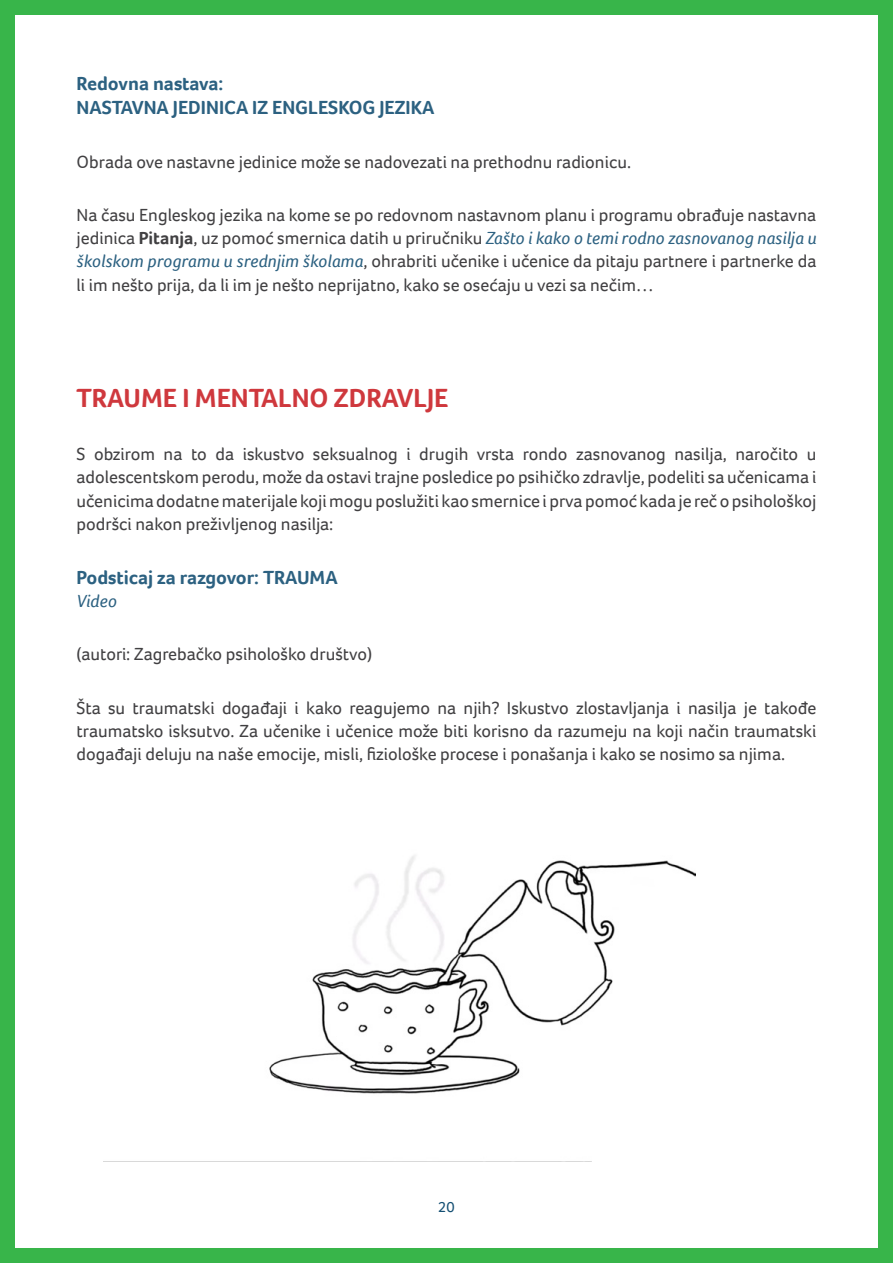
<style>
.page{position:relative;width:893px;height:1263px;background:#fff}
.page>*{position:absolute;margin:0;border:0;box-sizing:border-box;transform-origin:0 0}
.t1{font:700 27px "Foco";color:#cf383d}
.t2{font:700 19.5px/24px "Foco";color:#2c6181}
.t3{font:18px/23.2px "Foco";color:#414042;text-align:justify}
.t4{font:italic 18px "Foco";color:#2c6181}
.t5{font:15px "Foco";color:#144f73}
.s1{font-weight:700}
.s2{font-style:italic;color:#2c6181}
</style>
<div class="page">
<div style="left:0;top:0;width:893px;height:1263px;border:15px solid #38b54a"></div>
<img style="left:269px;top:855px;width:427px;height:239px">
<p class="t2" style="left:77px;top:72px;width:359px">Redovna nastava:<br>NASTAVNA JEDINICA IZ ENGLESKOG JEZIKA</p>
<p class="t3" style="left:77px;top:150px;width:556px">Obrada ove nastavne jedinice može se nadovezati na prethodnu radionicu.</p>
<p class="t3" style="left:77px;top:203px;width:741px">Na času Engleskog jezika na kome se po redovnom nastavnom planu i programu obrađuje nastavna jedinica <span class="s1">Pitanja</span>, uz pomoć smernica datih u priručniku <span class="s2">Zašto i kako o temi rodno zasnovanog nasilja u školskom programu u srednjim školama</span>, ohrabriti učenike i učenice da pitaju partnere i partnerke da li im nešto prija, da li im je nešto neprijatno, kako se osećaju u vezi sa nečim…</p>
<h1 class="t1" style="left:77px;top:380px;width:373px">TRAUME I MENTALNO ZDRAVLJE</h1>
<p class="t3" style="left:77px;top:442px;width:741px">S obzirom na to da iskustvo seksualnog i drugih vrsta rondo zasnovanog nasilja, naročito u adolescentskom perodu, može da ostavi trajne posledice po psihičko zdravlje, podeliti sa učenicama i učenicima dodatne materijale koji mogu poslužiti kao smernice i prva pomoć kada je reč o psihološkoj podršci nakon preživljenog nasilja:</p>
<p class="t2" style="left:77px;top:565px;width:263px">Podsticaj za razgovor: TRAUMA</p>
<p class="t4" style="left:77px;top:591px;width:42px">Video</p>
<p class="t3" style="left:77px;top:642px;width:297px">(autori: Zagrebačko psihološko društvo)</p>
<p class="t3" style="left:77px;top:696px;width:741px">Šta su traumatski događaji i kako reagujemo na njih? Iskustvo zlostavljanja i nasilja je takođe traumatsko isksutvo. Za učenike i učenice može biti korisno da razumeju na koji način traumatski događaji deluju na naše emocije, misli, fiziološke procese i ponašanja i kako se nosimo sa njima.</p>
<p class="t5" style="left:438px;top:1197px;width:18px">20</p>
</div>
